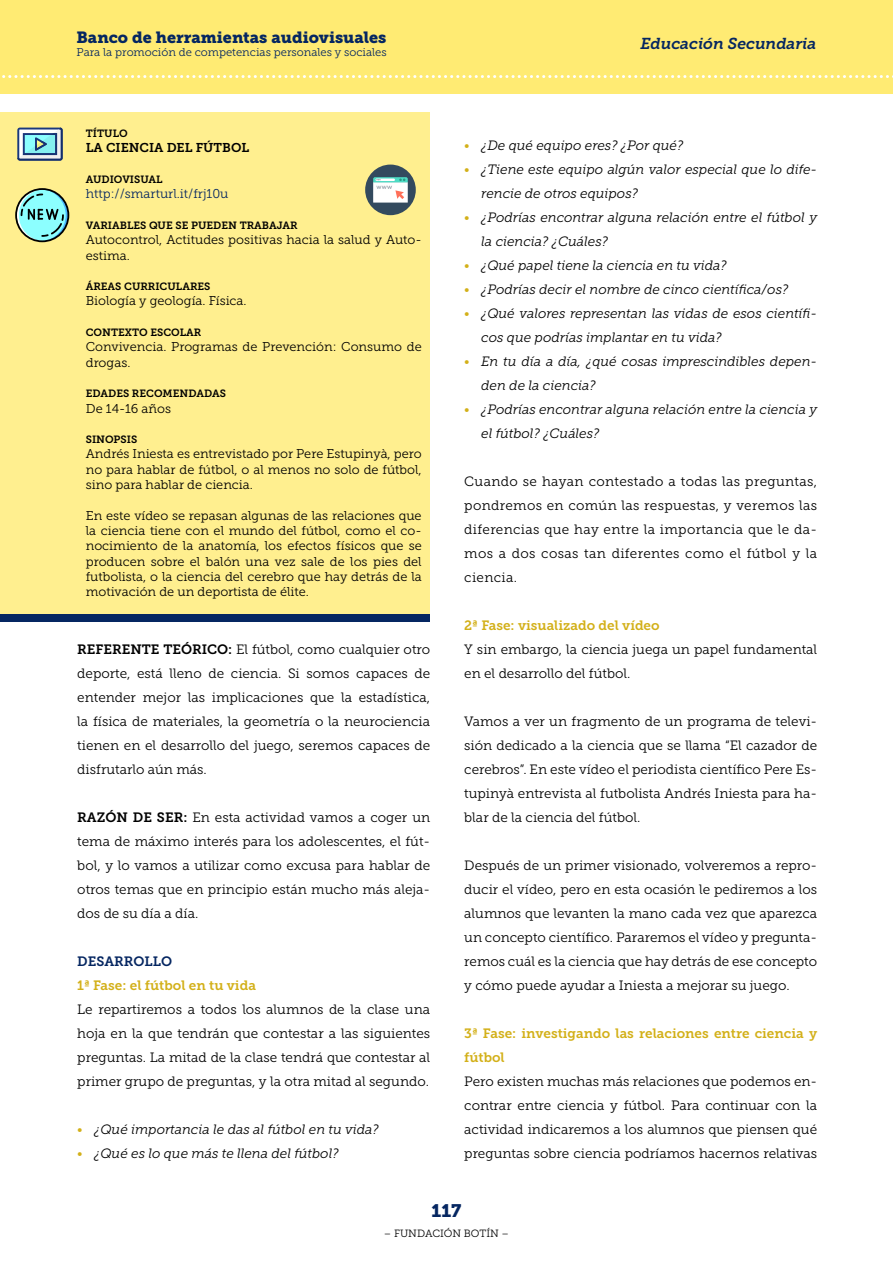
<style>
.page{position:relative;width:893px;height:1263px;background:#fff}
.page>*{position:absolute;margin:0;border:0;box-sizing:border-box;transform-origin:0 0}
.t1{font:18px "Museo Slab 900";color:#052661}
.t2{font:16.2px "Museo Slab 900";color:#052661}
.t3{font:italic 15.75px "Museo Slab 700";color:#052661}
.Cuerpo{font:13.5px/24px "Museo Slab 300";color:#000;text-align:justify}
.Cuerpo-2{font:italic 13.5px/24px "Museo Slab 300";color:#000}
.Cuerpo-3{font:13.5px/24px "Museo Slab 700";color:#d3b019}
.Cuerpo-4{font:13.5px "Museo Slab 700";color:#052661}
.Cuerpo-5{font:12.75px/15.3px "Museo Slab 300";color:#000}
.t4{font:12.75px "Museo Slab 300";color:#052661}
.Cuerpo-6{font:12.75px "Museo Slab 700";color:#000}
.t5{font:11.25px "Museo Slab 300";color:#052661}
.Cuerpo-7{font:10.5px "Museo Slab 700";color:#000}
.t6{font:10.5px "Museo Slab 300";color:#000}
.s1{font-family:"Museo Slab 700"}
.s2{color:#d3b019}
</style>
<div class="page">
<div style="left:0;top:0;width:893px;height:94px;background:#ffeb73"></div>
<svg style="left:2px;top:75px;width:891px;height:3px"></svg>
<div style="left:1px;top:113px;width:429px;height:505px;background:#ffef8f"></div>
<div style="left:1px;top:614px;width:429px;height:8px;background:#052661"></div>
<div style="left:365px;top:165px;width:51px;height:50px;background:#334a5e;border-radius:50%"></div>
<svg style="left:373px;top:177px;width:35px;height:26px"></svg>
<svg style="left:17px;top:128px;width:46px;height:33px"></svg>
<svg style="left:15px;top:188px;width:54px;height:54px"></svg>
<p class="t2" style="left:77px;top:28px;width:311px">Banco de herramientas audiovisuales</p>
<p class="t5" style="left:77px;top:46px;width:312px">Para la promoción de competencias personales y sociales</p>
<p class="Cuerpo-7" style="left:86px;top:128px;width:43px">TÍTULO</p>
<p class="Cuerpo-6" style="left:86px;top:141px;width:165px">LA CIENCIA DEL FÚTBOL</p>
<p class="Cuerpo-7" style="left:86px;top:173px;width:78px">AUDIOVISUAL</p>
<p class="t4" style="left:86px;top:187px;width:144px">http://smarturl.it/frj10u</p>
<p class="Cuerpo-7" style="left:86px;top:219px;width:213px">VARIABLES QUE SE PUEDEN TRABAJAR</p>
<p class="Cuerpo-5" style="left:86px;top:232px;width:337px">Autocontrol, Actitudes positivas hacia la salud y Auto&shy;estima.</p>
<p class="Cuerpo-7" style="left:86px;top:281px;width:126px">ÁREAS CURRICULARES</p>
<p class="Cuerpo-5" style="left:86px;top:293px;width:162px">Biología y geología. Física.</p>
<p class="Cuerpo-7" style="left:86px;top:326px;width:117px">CONTEXTO ESCOLAR</p>
<p class="Cuerpo-5" style="left:86px;top:339px;width:337px">Convivencia. Programas de Prevención: Consumo de drogas.</p>
<p class="Cuerpo-7" style="left:86px;top:388px;width:142px">EDADES RECOMENDADAS</p>
<p class="Cuerpo-5" style="left:86px;top:401px;width:87px">De 14-16 años</p>
<p class="Cuerpo-7" style="left:86px;top:434px;width:53px">SINOPSIS</p>
<p class="Cuerpo-5" style="left:86px;top:446px;width:337px;text-align:justify">Andrés Iniesta es entrevistado por Pere Estupinyà, pero no para hablar de fútbol, o al menos no solo de fútbol, sino para hablar de ciencia.</p>
<p class="Cuerpo-5" style="left:86px;top:508px;width:337px;text-align:justify">En este vídeo se repasan algunas de las relaciones que la ciencia tiene con el mundo del fútbol, como el co&shy;nocimiento de la anatomía, los efectos físicos que se producen sobre el balón una vez sale de los pies del futbolista, o la ciencia del cerebro que hay detrás de la motivación de un deportista de élite.</p>
<p class="Cuerpo" style="left:77px;top:637px;width:354px"><span class="s1">REFERENTE TEÓRICO:</span> El fútbol, como cualquier otro deporte, está lleno de ciencia. Si somos capaces de entender mejor las implicaciones que la estadística, la física de materiales, la geometría o la neurociencia tienen en el desarrollo del juego, seremos capaces de disfrutarlo aún más.</p>
<p class="Cuerpo" style="left:77px;top:805px;width:354px"><span class="s1">RAZÓN DE SER:</span> En esta actividad vamos a coger un tema de máximo interés para los adolescentes, el fút&shy;bol, y lo vamos a utilizar como excusa para hablar de otros temas que en principio están mucho más aleja&shy;dos de su día a día.</p>
<p class="Cuerpo-4" style="left:77px;top:954px;width:96px">DESARROLLO</p>
<p class="Cuerpo-3" style="left:77px;top:973px;width:180px">1ª Fase: el fútbol en tu vida</p>
<p class="Cuerpo" style="left:77px;top:997px;width:354px">Le repartiremos a todos los alumnos de la clase una hoja en la que tendrán que contestar a las siguientes preguntas. La mitad de la clase tendrá que contestar al primer grupo de preguntas, y la otra mitad al segundo.</p>
<p class="Cuerpo-2" style="left:77px;top:1117px;width:303px"><span class="s2">•</span> ¿Qué importancia le das al fútbol en tu vida?</p>
<p class="Cuerpo-2" style="left:77px;top:1141px;width:263px"><span class="s2">•</span> ¿Qué es lo que más te llena del fútbol?</p>
<p class="t3" style="left:640px;top:34px;width:177px">Educación Secundaria</p>
<p class="Cuerpo-2" style="left:464px;top:133px;width:221px"><span class="s2">•</span> ¿De qué equipo eres? ¿Por qué?</p>
<p class="Cuerpo-2" style="left:481px;top:157px;width:337px;text-indent:-17px"><span class="s2">•</span> ¿Tiene este equipo algún valor especial que lo dife&shy;rencie de otros equipos?</p>
<p class="Cuerpo-2" style="left:481px;top:205px;width:337px;text-indent:-17px"><span class="s2">•</span> ¿Podrías encontrar alguna relación entre el fútbol y la ciencia? ¿Cuáles?</p>
<p class="Cuerpo-2" style="left:464px;top:253px;width:264px"><span class="s2">•</span> ¿Qué papel tiene la ciencia en tu vida?</p>
<p class="Cuerpo-2" style="left:464px;top:277px;width:326px"><span class="s2">•</span> ¿Podrías decir el nombre de cinco científica/os?</p>
<p class="Cuerpo-2" style="left:481px;top:301px;width:337px;text-indent:-17px"><span class="s2">•</span> ¿Qué valores representan las vidas de esos científi&shy;cos que podrías implantar en tu vida?</p>
<p class="Cuerpo-2" style="left:481px;top:349px;width:337px;text-indent:-17px"><span class="s2">•</span> En tu día a día, ¿qué cosas imprescindibles depen&shy;den de la ciencia?</p>
<p class="Cuerpo-2" style="left:481px;top:397px;width:337px;text-indent:-17px"><span class="s2">•</span> ¿Podrías encontrar alguna relación entre la ciencia y el fútbol? ¿Cuáles?</p>
<p class="Cuerpo" style="left:464px;top:469px;width:354px">Cuando se hayan contestado a todas las preguntas, pondremos en común las respuestas, y veremos las diferencias que hay entre la importancia que le da&shy;mos a dos cosas tan diferentes como el fútbol y la ciencia.</p>
<p class="Cuerpo-3" style="left:464px;top:613px;width:197px">2ª Fase: visualizado del vídeo</p>
<p class="Cuerpo" style="left:464px;top:637px;width:354px">Y sin embargo, la ciencia juega un papel fundamental en el desarrollo del fútbol.</p>
<p class="Cuerpo" style="left:464px;top:709px;width:354px">Vamos a ver un fragmento de un programa de televi&shy;sión dedicado a la ciencia que se llama “El cazador de cerebros”. En este vídeo el periodista científico Pere Es&shy;tupinyà entrevista al futbolista Andrés Iniesta para ha&shy;blar de la ciencia del fútbol.</p>
<p class="Cuerpo" style="left:464px;top:853px;width:354px">Después de un primer visionado, volveremos a repro&shy;ducir el vídeo, pero en esta ocasión le pediremos a los alumnos que levanten la mano cada vez que aparezca un concepto científico. Pararemos el vídeo y pregunta&shy;remos cuál es la ciencia que hay detrás de ese concepto y cómo puede ayudar a Iniesta a mejorar su juego.</p>
<p class="Cuerpo-3" style="left:464px;top:1021px;width:354px">3ª Fase: investigando las relaciones entre ciencia y fútbol</p>
<p class="Cuerpo" style="left:464px;top:1069px;width:354px">Pero existen muchas más relaciones que podemos en&shy;contrar entre ciencia y fútbol. Para continuar con la actividad indicaremos a los alumnos que piensen qué preguntas sobre ciencia podríamos hacernos relativas</p>
<h1 class="t1" style="left:432px;top:1201px;width:31px">117</h1>
<p class="t6" style="left:384px;top:1227px;width:127px">– FUNDACIÓN BOTÍN –</p>
</div>
